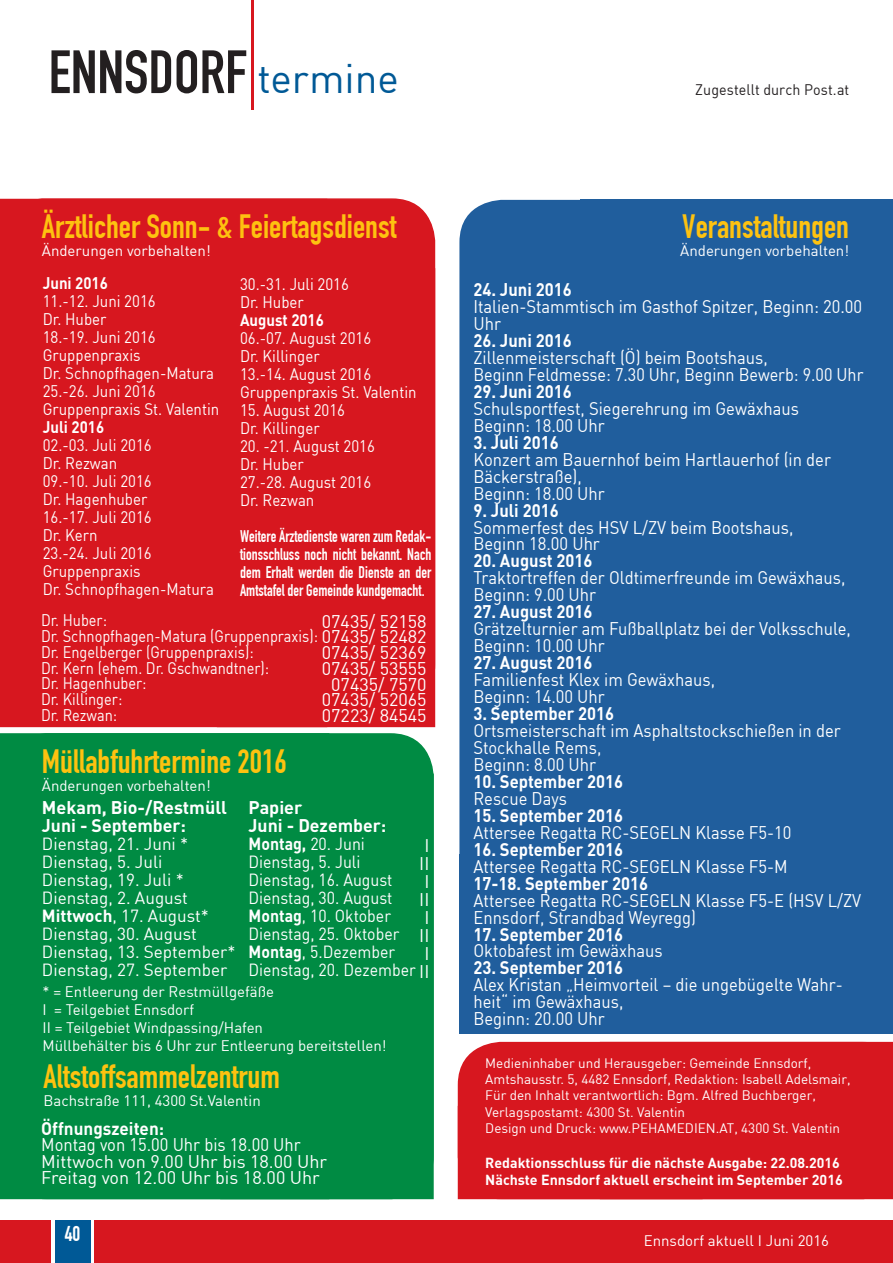
<style>
.page{position:relative;width:893px;height:1263px;background:#fff}
.page>*{position:absolute;margin:0;border:0;box-sizing:border-box;transform-origin:0 0}
.t1{font:60px "DIN Engschrift";color:#231f20}
.t2{font:40.5px "DIN";color:#005996}
.t3{font:33px "DIN Engschrift";color:#fec210}
.t4{font:21px "DIN Engschrift";color:#fff}
.t5{font:18px/17px "DIN";color:#fff;scale:.92 1}
.t6{font:700 18px "DIN";color:#fff;scale:.92 1}
.t7{font:18px/18px "DIN";color:#fff}
.t8{font:700 18px/18px "DIN";color:#fff}
.t9{font:700 18px "DIN";color:#fff;scale:.95 1}
.t10{font:17.25px/18px "DIN";color:#fff}
.t11{font:17.25px/18px "DIN";color:#fff;scale:.92 1}
.t12{font:16.5px/18px "DIN";color:#fff;scale:.91 1}
.t13{font:16.5px/15.8px "DIN";color:#fff;scale:.88 1}
.t14{font:16.5px/18px "DIN Engschrift";color:#fff;text-align:justify;scale:.93 1}
.t15{font:700 16.5px "DIN";color:#fff;scale:.91 1}
.t16{font:15px/18px "DIN";color:#fff}
.t17{font:15px "DIN";letter-spacing:.005em;color:#231f20;scale:.95 1}
.t18{font:700 14.25px/17.1px "DIN";color:#fff}
.t19{font:13.5px/16.2px "DIN";color:#fff}
.s1{font-size:18px}
.s2{font-weight:700}
</style>
<div class="page">
<div style="left:0;top:1220px;width:893px;height:43px;background:#d7171f"></div>
<div style="left:51px;top:1220px;width:43px;height:43px;background:linear-gradient(to bottom,#fff,#fff)"></div>
<div style="left:55px;top:1220px;width:35px;height:43px;background:#005996"></div>
<div style="left:459px;top:200px;width:434px;height:832px;background:#205e9d;border-radius:43px"></div>
<div style="left:459px;top:854px;width:434px;height:179px;background:#205e9d"></div>
<div style="left:458px;top:1042px;width:435px;height:157px;background:#d7171f"></div>
<div style="left:458px;top:1106px;width:245px;height:93px;background:#d7171f"></div>
<div style="left:220px;top:774px;width:214px;height:425px;background:#008b43;border:2px solid #008b43"></div>
<div style="left:0;top:733px;width:329px;height:466px;background:#008b43"></div>
<div style="left:217px;top:268px;width:218px;height:459px;background:#d7171f"></div>
<div style="left:1px;top:199px;width:433px;height:508px;background:#d7171f;border-radius:43px"></div>
<svg style="left:0;top:199px;width:327px;height:528px"></svg>
<hr style="left:251px;top:0;width:3px;height:109px;background:#d7171f">
<h1 class="t1" style="left:49px;top:37px;width:200px">ENNSDORF</h1>
<h2 class="t2" style="left:257px;top:53px;width:143px">termine</h2>
<p class="t17" style="left:695px;top:81px;width:164px">Zugestellt durch Post.at</p>
<h3 class="t3" style="left:42px;top:207px;width:356px">Ärztlicher Sonn- &amp; Feiertagsdienst</h3>
<p class="t16" style="left:42px;top:241px;width:170px">Änderungen vorbehalten!</p>
<p class="t15" style="left:43px;top:273px;width:73px">Juni 2016</p>
<p class="t12" style="left:43px;top:292px;width:195px">11.-12. Juni 2016<br>Dr. Huber<br>18.-19. Juni 2016<br>Gruppenpraxis<br>Dr. Schnopfhagen-Matura<br>25.-26. Juni 2016<br>Gruppenpraxis St. Valentin</p>
<p class="t15" style="left:43px;top:417px;width:69px">Juli 2016</p>
<p class="t12" style="left:43px;top:436px;width:190px">02.-03. Juli 2016<br>Dr. Rezwan<br>09.-10. Juli 2016<br>Dr. Hagenhuber<br>16.-17. Juli 2016<br>Dr. Kern<br>23.-24. Juli 2016<br>Gruppenpraxis<br>Dr. Schnopfhagen-Matura</p>
<p class="t12" style="left:240px;top:275px;width:121px">30.-31. Juli 2016<br>Dr. Huber</p>
<p class="t15" style="left:240px;top:310px;width:94px">August 2016</p>
<p class="t12" style="left:240px;top:329px;width:195px">06.-07. August 2016<br>Dr. Killinger<br>13.-14. August 2016<br>Gruppenpraxis St. Valentin</p>
<p class="t12" style="left:240px;top:401px;width:117px">15. August 2016<br>Dr. Killinger</p>
<p class="t12" style="left:240px;top:437px;width:150px">20. -21. August 2016<br>Dr. Huber<br>27.-28. August 2016<br>Dr. Rezwan</p>
<p class="t14" style="left:240px;top:528px;width:207px">Weitere Ärztedienste waren zum Redak&shy;tionsschluss noch nicht bekannt. Nach dem Erhalt werden die Dienste an der Amtstafel der Gemeinde kundgemacht.</p>
<p class="t7" style="left:322px;top:605px;width:106px;line-height:31.5px">07435/ 52158<br>07435/ 52369</p>
<p class="t7" style="left:322px;top:660px;width:106px;line-height:15.8px;text-align:center">07435/ 53555<br>07435/ 7570<br>07435/ 52065<br>07223/ 84545</p>
<p class="t13" style="left:41px;top:612px;width:440px">Dr. Huber:<br>Dr. Schnopfhagen-Matura (Gruppenpraxis): <span class="s1">07435/ 52482<br></span>Dr. Engelberger (Gruppenpraxis):<br>Dr. Kern (ehem. Dr. Gschwandtner):<br>Dr. Hagenhuber:<br>Dr. Killinger:<br>Dr. Rezwan:</p>
<h3 class="t3" style="left:42px;top:742px;width:246px">Müllabfuhrtermine 2016</h3>
<p class="t16" style="left:42px;top:776px;width:170px">Änderungen vorbehalten!</p>
<p class="t8" style="left:42px;top:797px;width:187px">Mekam, Bio-/Restmüll<br>Juni - September:</p>
<p class="t10" style="left:42px;top:834px;width:195px">Dienstag, 21. Juni *<br>Dienstag, 5. Juli<br>Dienstag, 19. Juli *<br>Dienstag, 2. August<br><span class="s2">Mittwoch</span>, 17. August*<br>Dienstag, 30. August<br>Dienstag, 13. September*<br>Dienstag, 27. September</p>
<p class="t8" style="left:249px;top:797px;width:139px">Papier<br>Juni - Dezember:</p>
<p class="t11" style="left:249px;top:834px;width:183px"><span class="s2">Montag,</span> 20. Juni<br>Dienstag, 5. Juli<br>Dienstag, 16. August<br>Dienstag, 30. August<br><span class="s2">Montag</span>, 10. Oktober<br>Dienstag, 25. Oktober<br><span class="s2">Montag</span>, 5.Dezember<br>Dienstag, 20. Dezember</p>
<p class="t7" style="left:419px;top:836px;width:12px;text-align:justify">I II I II I II I II</p>
<p class="t16" style="left:43px;top:983px;width:345px">* = Entleerung der Restmüllgefäße<br>I = Teilgebiet Ennsdorf<br>II = Teilgebiet Windpassing/Hafen<br>Müllbehälter bis 6 Uhr zur Entleerung bereitstellen!</p>
<h3 class="t3" style="left:44px;top:1057px;width:238px">Altstoffsammelzentrum</h3>
<p class="t16" style="left:44px;top:1091px;width:219px">Bachstraße 111, 4300 St.Valentin</p>
<p class="t9" style="left:41px;top:1116px;width:131px">Öffnungszeiten:</p>
<p class="t5" style="left:41px;top:1136px;width:312px;line-height:16.5px">Montag von 15.00 Uhr bis 18.00 Uhr<br>Mittwoch von 9.00 Uhr bis 18.00 Uhr<br>Freitag von 12.00 Uhr bis 18.00 Uhr</p>
<p class="t4" style="left:65px;top:1221px;width:17px">40</p>
<h3 class="t3" style="left:682px;top:207px;width:168px">Veranstaltungen</h3>
<p class="t16" style="left:680px;top:241px;width:170px">Änderungen vorbehalten!</p>
<p class="t6" style="left:473px;top:278px;width:108px">24. Juni 2016</p>
<p class="t5" style="left:473px;top:298px;width:424px">Italien-Stammtisch im Gasthof Spitzer, Beginn: 20.00<br>Uhr</p>
<p class="t6" style="left:473px;top:329px;width:108px">26. Juni 2016</p>
<p class="t5" style="left:473px;top:349px;width:425px">Zillenmeisterschaft (Ö) beim Bootshaus,<br>Beginn Feldmesse: 7.30 Uhr, Beginn Bewerb: 9.00 Uhr</p>
<p class="t6" style="left:473px;top:380px;width:108px">29. Juni 2016</p>
<p class="t5" style="left:473px;top:399px;width:356px">Schulsportfest, Siegerehrung im Gewäxhaus<br>Beginn: 18.00 Uhr</p>
<p class="t6" style="left:473px;top:430px;width:94px">3. Juli 2016</p>
<p class="t5" style="left:473px;top:450px;width:390px">Konzert am Bauernhof beim Hartlauerhof (in der<br>Bäckerstraße),<br>Beginn: 18.00 Uhr</p>
<p class="t6" style="left:473px;top:498px;width:94px">9. Juli 2016</p>
<p class="t5" style="left:473px;top:518px;width:349px">Sommerfest des HSV L/ZV beim Bootshaus,<br>Beginn 18.00 Uhr</p>
<p class="t6" style="left:473px;top:549px;width:131px">20. August 2016</p>
<p class="t5" style="left:473px;top:569px;width:406px">Traktortreffen der Oldtimerfreunde im Gewäxhaus,<br>Beginn: 9.00 Uhr</p>
<p class="t6" style="left:473px;top:600px;width:131px">27. August 2016</p>
<p class="t5" style="left:473px;top:620px;width:412px">Grätzelturnier am Fußballplatz bei der Volksschule,<br>Beginn: 10.00 Uhr</p>
<p class="t6" style="left:473px;top:651px;width:131px">27. August 2016</p>
<p class="t5" style="left:473px;top:671px;width:264px">Familienfest Klex im Gewäxhaus,<br>Beginn: 14.00 Uhr</p>
<p class="t6" style="left:473px;top:702px;width:154px">3. September 2016</p>
<p class="t5" style="left:473px;top:722px;width:401px">Ortsmeisterschaft im Asphaltstockschießen in der<br>Stockhalle Rems,<br>Beginn: 8.00 Uhr</p>
<p class="t6" style="left:473px;top:770px;width:164px">10. September 2016</p>
<p class="t5" style="left:473px;top:789px;width:103px">Rescue Days</p>
<p class="t6" style="left:473px;top:803px;width:164px">15. September 2016</p>
<p class="t5" style="left:473px;top:823px;width:347px">Attersee Regatta RC-SEGELN Klasse F5-10</p>
<p class="t6" style="left:473px;top:837px;width:164px">16. September 2016</p>
<p class="t5" style="left:473px;top:857px;width:343px">Attersee Regatta RC-SEGELN Klasse F5-M</p>
<p class="t6" style="left:473px;top:871px;width:191px">17-18. September 2016</p>
<p class="t5" style="left:473px;top:891px;width:423px">Attersee Regatta RC-SEGELN Klasse F5-E (HSV L/ZV<br>Ennsdorf, Strandbad Weyregg)</p>
<p class="t6" style="left:473px;top:922px;width:164px">17. September 2016</p>
<p class="t5" style="left:473px;top:942px;width:207px">Oktobafest im Gewäxhaus</p>
<p class="t6" style="left:473px;top:956px;width:164px">23. September 2016</p>
<p class="t5" style="left:473px;top:976px;width:403px">Alex Kristan „Heimvorteil – die ungebügelte Wahr&shy;heit“ im Gewäxhaus,<br>Beginn: 20.00 Uhr</p>
<p class="t19" style="left:485px;top:1055px;width:367px">Medieninhaber und Herausgeber: Gemeinde Ennsdorf, Amtshausstr. 5, 4482 Ennsdorf, Redaktion: Isabell Adelsmair, Für den Inhalt verantwortlich: Bgm. Alfred Buchberger, Verlagspostamt: 4300 St. Valentin<br>Design und Druck: www.PEHAMEDIEN.AT, 4300 St. Valentin</p>
<p class="t18" style="left:485px;top:1153px;width:359px">Redaktionsschluss für die nächste Ausgabe: 22.08.2016<br>Nächste Ennsdorf aktuell erscheint im September 2016</p>
<p class="t16" style="left:644px;top:1231px;width:187px">Ennsdorf aktuell I Juni 2016</p>
</div>
